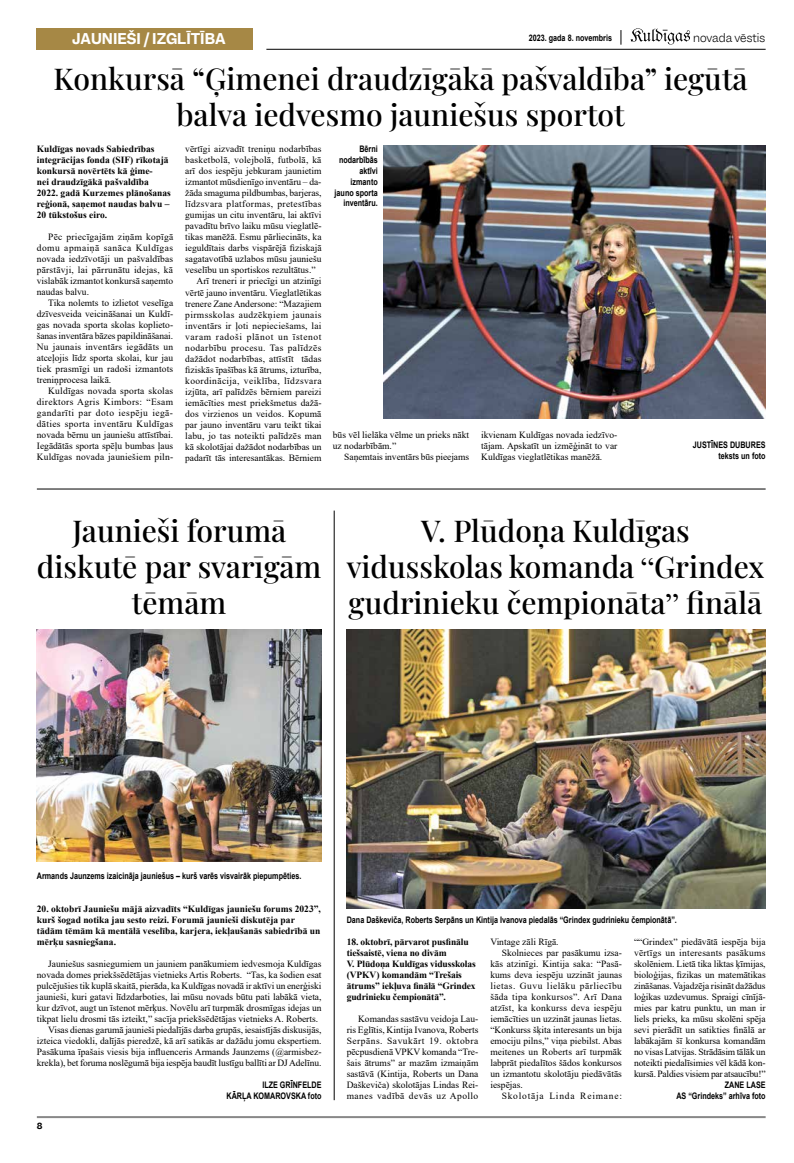
<style>
.page{position:relative;width:794px;height:1163px;background:#fff}
.page>*{position:absolute;margin:0;border:0;box-sizing:border-box;transform-origin:0 0}
.t1{font:500 30px/36px "Playfair Display";color:#000;text-align:center}
.t2{font:600 14px "Garnett";color:#fff}
.t3{font:300 10.9px "Garnett";color:#000}
.t4{font:9.5px/11px "Times New Roman";color:#000;text-align:justify}
.t5{font:700 9.5px/11px "Times New Roman";color:#000}
.t6{font:9.5px "Times New Roman";letter-spacing:.04em;color:#000}
.t7{font:9.5px "Times New Roman";letter-spacing:.02em;color:#000}
.t8{font:9.5px "Times New Roman";letter-spacing:.035em;color:#000}
.t9{font:9.5px "Times New Roman";letter-spacing:.045em;color:#000}
.t10{font:9.5px "Times New Roman";letter-spacing:.025em;color:#000}
.t11{font:9.5px "Times New Roman";letter-spacing:.03em;color:#000}
.t12{font:9.5px "Times New Roman";letter-spacing:.06em;color:#000}
.t13{font:9.5px "Times New Roman";letter-spacing:.08em;color:#000}
.t14{font:700 9px/10.8px "Arial";color:#000;text-align:right;scale:.8 1}
.t15{font:600 8px "Garnett";color:#000}
.s1{font-family:"Times New Roman";font-weight:400}
</style>
<div class="page">
<svg style="left:630px;top:28px;width:60px;height:17px"></svg>
<div style="left:37px;top:28px;width:216px;height:22px;background:#a68845"></div>
<hr style="left:266px;top:49px;width:499px;height:1px;background:#000">
<svg style="left:620px;top:30px;width:1px;height:15px"></svg>
<hr style="left:37px;top:1115px;width:728px;height:2px;background:#888">
<img style="left:347px;top:629px;width:418px;height:279px">
<img style="left:37px;top:629px;width:284px;height:232px">
<hr style="left:37px;top:488px;width:728px;height:1px;background:#000">
<hr style="left:334px;top:510px;width:1px;height:589px;background:#000">
<img style="left:384px;top:146px;width:381px;height:272px">
<h2 class="t2" style="left:72px;top:30px;width:155px">JAUNIEŠI / IZGLĪTĪBA</h2>
<p class="t14" style="left:529px;top:33px;width:106px">2023. gada 8. novembris</p>
<p class="t3" style="left:693px;top:31px;width:74px">novada vēstis</p>
<h1 class="t1" style="left:53px;top:58px;width:696px">Konkursā “Ģimenei draudzīgākā pašvaldība” iegūtā balva iedvesmo jauniešus sportot</h1>
<p class="t5" style="left:37px;top:143px;width:136px">Kuldīgas novads Sabiedrības integrācijas fonda (SIF) rīkotajā konkursā novērtēts kā ģime-<br>nei draudzīgākā pašvaldība<br>2022. gadā Kurzemes plānošanas reģionā, saņemot naudas balvu –<br>20 tūkstošus eiro.</p>
<p class="t4" style="left:37px;top:231px;width:138px;text-indent:11px">Pēc priecīgajām ziņām kopīgā domu apmaiņā sanāca Kuldīgas novada iedzīvotāji un pašvaldības pārstāvji, lai pārrunātu idejas, kā vislabāk izmantot konkursā saņemto naudas balvu.</p>
<p class="t4" style="left:37px;top:297px;width:138px;text-indent:11px">Tika nolemts to izlietot veselīga dzīvesveida veicināšanai un Kuldī&shy;gas novada sporta skolas koplieto&shy;šanas inventāra bāzes papildināšanai.<br>Nu jaunais inventārs iegādāts un atceļojis līdz sporta skolai, kur jau tiek prasmīgi un radoši izmantots treniņprocesa laikā.</p>
<p class="t4" style="left:37px;top:385px;width:138px;text-indent:11px">Kuldīgas novada sporta skolas direktors Agris Kimbors: “Esam gandarīti par doto iespēju iegā&shy;dāties sporta inventāru Kuldīgas novada bērnu un jauniešu attīstībai.<br>Iegādātās sporta spēļu bumbas ļaus Kuldīgas novada jauniešiem piln-</p>
<p class="t4" style="left:185px;top:143px;width:138px">vērtīgi aizvadīt treniņu nodarbības</p>
<p class="t7" style="left:185px;top:153px;width:138px">basketbolā, volejbolā, futbolā, kā</p>
<p class="t4" style="left:185px;top:165px;width:138px">arī dos iespēju jebkuram jaunietim</p>
<p class="t4" style="left:185px;top:176px;width:138px">izmantot mūsdienīgo inventāru – da-</p>
<p class="t4" style="left:185px;top:187px;width:138px">žāda smaguma pildbumbas, barjeras,</p>
<p class="t8" style="left:185px;top:197px;width:138px">līdzsvara platformas, pretestības</p>
<p class="t4" style="left:185px;top:209px;width:138px">gumijas un citu inventāru, lai aktīvi</p>
<p class="t4" style="left:185px;top:220px;width:138px">pavadītu brīvo laiku mūsu vieglatlē-</p>
<p class="t4" style="left:185px;top:231px;width:138px">tikas manēžā. Esmu pārliecināts, ka</p>
<p class="t4" style="left:185px;top:242px;width:138px">ieguldītais darbs vispārējā fiziskajā</p>
<p class="t4" style="left:185px;top:253px;width:138px">sagatavotībā uzlabos mūsu jauniešu</p>
<p class="t4" style="left:185px;top:264px;width:132px">veselību un sportiskos rezultātus.”</p>
<p class="t4" style="left:196px;top:275px;width:126px">Arī treneri ir priecīgi un atzinīgi</p>
<p class="t4" style="left:185px;top:286px;width:138px">vērtē jauno inventāru. Vieglatlētikas</p>
<p class="t4" style="left:185px;top:297px;width:138px">trenere Zane Andersone: “Mazajiem</p>
<p class="t6" style="left:185px;top:307px;width:138px">pirmsskolas audzēkņiem jaunais</p>
<p class="t7" style="left:185px;top:318px;width:138px">inventārs ir ļoti nepieciešams, lai</p>
<p class="t12" style="left:185px;top:329px;width:138px">varam radoši plānot un īstenot</p>
<p class="t6" style="left:185px;top:340px;width:138px">nodarbību procesu. Tas palīdzēs</p>
<p class="t4" style="left:185px;top:352px;width:138px">dažādot nodarbības, attīstīt tādas</p>
<p class="t4" style="left:185px;top:363px;width:138px">fiziskās īpašības kā ātrums, izturība,</p>
<p class="t6" style="left:185px;top:373px;width:138px">koordinācija, veiklība, līdzsvara</p>
<p class="t4" style="left:185px;top:385px;width:138px">izjūta, arī palīdzēs bērniem pareizi</p>
<p class="t4" style="left:185px;top:396px;width:138px">iemācīties mest priekšmetus dažā-</p>
<p class="t4" style="left:185px;top:407px;width:138px">dos virzienos un veidos. Kopumā</p>
<p class="t4" style="left:185px;top:418px;width:138px">par jauno inventāru varu teikt tikai</p>
<p class="t4" style="left:185px;top:429px;width:138px">labu, jo tas noteikti palīdzēs man</p>
<p class="t4" style="left:185px;top:440px;width:138px">kā skolotājai dažādot nodarbības un</p>
<p class="t4" style="left:185px;top:451px;width:138px">padarīt tās interesantākas. Bērniem</p>
<p class="t14" style="left:335px;top:144px;width:56px">Bērni nodarbībās aktīvi izmanto jauno sporta inventāru.</p>
<p class="t4" style="left:333px;top:428px;width:138px">būs vēl lielāka vēlme un prieks nākt uz nodarbībām.”</p>
<p class="t4" style="left:344px;top:450px;width:126px">Saņemtais inventārs būs pieejams</p>
<p class="t4" style="left:481px;top:428px;width:138px">ikvienam Kuldīgas novada iedzīvo&shy;tājam. Apskatīt un izmēģināt to var Kuldīgas vieglatlētikas manēžā.</p>
<p class="t14" style="left:693px;top:440px;width:93px">JUSTĪNES DUBURES teksts un foto</p>
<h1 class="t1" style="left:37px;top:509px;width:286px">Jaunieši forumā diskutē par svarīgām tēmām</h1>
<h1 class="t1" style="left:347px;top:509px;width:419px">V. Plūdoņa Kuldīgas vidusskolas komanda <span class="s1">“</span>Grindex gudrinieku čempionāta<span class="s1">”</span> finālā</h1>
<p class="t14" style="left:37px;top:870px;width:332px">Armands Jaunzems izaicināja jauniešus – kurš varēs visvairāk piepumpēties.</p>
<p class="t5" style="left:37px;top:902px;width:285px">20. oktobrī Jauniešu mājā aizvadīts “Kuldīgas jauniešu forums 2023”, kurš šogad notika jau sesto reizi. Forumā jaunieši diskutēja par tādām tēmām kā mentālā veselība, karjera, iekļaušanās sabiedrībā un mērķu sasniegšana.</p>
<p class="t4" style="left:48px;top:957px;width:275px">Jauniešus sasniegumiem un jauniem panākumiem iedvesmoja Kuldīgas</p>
<p class="t4" style="left:37px;top:968px;width:286px">novada domes priekšsēdētājas vietnieks Artis Roberts. “Tas, ka šodien esat</p>
<p class="t4" style="left:37px;top:979px;width:286px">pulcējušies tik kuplā skaitā, pierāda, ka Kuldīgas novadā ir aktīvi un enerģiski</p>
<p class="t4" style="left:37px;top:990px;width:286px">jaunieši, kuri gatavi līdzdarboties, lai mūsu novads būtu pati labākā vieta,</p>
<p class="t4" style="left:37px;top:1001px;width:286px">kur dzīvot, augt un īstenot mērķus. Novēlu arī turpmāk drosmīgas idejas un</p>
<p class="t4" style="left:37px;top:1012px;width:283px">tikpat lielu drosmi tās izteikt,” sacīja priekšsēdētājas vietnieks A. Roberts.</p>
<p class="t4" style="left:48px;top:1023px;width:275px">Visas dienas garumā jaunieši piedalījās darba grupās, iesaistījās diskusijās,</p>
<p class="t4" style="left:37px;top:1034px;width:286px">izteica viedokli, dalījās pieredzē, kā arī satikās ar dažādu jomu ekspertiem.</p>
<p class="t4" style="left:37px;top:1045px;width:286px">Pasākuma īpašais viesis bija influenceris Armands Jaunzems (@armisbez-</p>
<p class="t4" style="left:37px;top:1056px;width:286px">krekla), bet foruma noslēgumā bija iespēja baudīt lustīgu ballīti ar DJ Adelīnu.</p>
<p class="t14" style="left:226px;top:1079px;width:120px">ILZE GRĪNFELDE<br>KĀRĻA KOMAROVSKA foto</p>
<p class="t15" style="left:37px;top:1120px;width:7px">8</p>
<p class="t14" style="left:347px;top:914px;width:414px">Dana Daškeviča, Roberts Serpāns un Kintija Ivanova piedalās “Grindex gudrinieku čempionātā”.</p>
<p class="t5" style="left:347px;top:935px;width:130px">18. oktobrī, pārvarot pusfinālu tiešsaistē, viena no divām<br>V. Plūdoņa Kuldīgas vidusskolas (VPKV) komandām “Trešais ātrums” iekļuva finālā “Grindex gudrinieku čempionātā”.</p>
<p class="t4" style="left:347px;top:1012px;width:133px;text-indent:11px">Komandas sastāvu veidoja Lau&shy;ris Eglītis, Kintija Ivanova, Roberts Serpāns. Savukārt 19. oktobra pēcpusdienā VPKV komanda “Tre&shy;šais ātrums” ar mazām izmaiņām sastāvā (Kintija, Roberts un Dana Daškeviča) skolotājas Lindas Rei&shy;manes vadībā devās uz Apollo</p>
<p class="t4" style="left:490px;top:935px;width:70px">Vintage zāli Rīgā.</p>
<p class="t4" style="left:502px;top:946px;width:122px">Skolnieces par pasākumu izsa-</p>
<p class="t4" style="left:490px;top:957px;width:133px">kās atzinīgi. Kintija saka: “Pasā-</p>
<p class="t4" style="left:490px;top:968px;width:133px">kums deva iespēju uzzināt jaunas</p>
<p class="t9" style="left:490px;top:978px;width:133px">lietas. Guvu lielāku pārliecību</p>
<p class="t11" style="left:490px;top:989px;width:133px">šāda tipa konkursos”. Arī Dana</p>
<p class="t10" style="left:490px;top:1000px;width:133px">atzīst, ka konkurss deva iespēju</p>
<p class="t4" style="left:490px;top:1012px;width:133px">iemācīties un uzzināt jaunas lietas.</p>
<p class="t4" style="left:490px;top:1023px;width:133px">“Konkurss šķita interesants un bija</p>
<p class="t4" style="left:490px;top:1034px;width:133px">emociju pilns,” viņa piebilst. Abas</p>
<p class="t4" style="left:490px;top:1045px;width:133px">meitenes un Roberts arī turpmāk</p>
<p class="t4" style="left:490px;top:1056px;width:133px">labprāt piedalītos šādos konkursos</p>
<p class="t4" style="left:490px;top:1067px;width:133px">un izmantotu skolotāju piedāvātās</p>
<p class="t4" style="left:490px;top:1078px;width:34px">iespējas.</p>
<p class="t13" style="left:502px;top:1088px;width:122px">Skolotāja Linda Reimane:</p>
<p class="t4" style="left:634px;top:935px;width:133px">““Grindex” piedāvātā iespēja bija vērtīgs un interesants pasākums skolēniem. Lietā tika liktas ķīmijas, bioloģijas, fizikas un matemātikas zināšanas. Vajadzēja risināt dažādus loģikas uzdevumus. Spraigi cīnījā&shy;mies par katru punktu, un man ir liels prieks, ka mūsu skolēni spēja sevi pierādīt un satikties finālā ar labākajām šī konkursa komandām no visas Latvijas. Strādāsim tālāk un noteikti piedalīsimies vēl kādā kon&shy;kursā. Paldies visiem par atsaucību!”</p>
<p class="t14" style="left:676px;top:1079px;width:113px">ZANE LASE<br>AS “Grindeks” arhīva foto</p>
</div>
